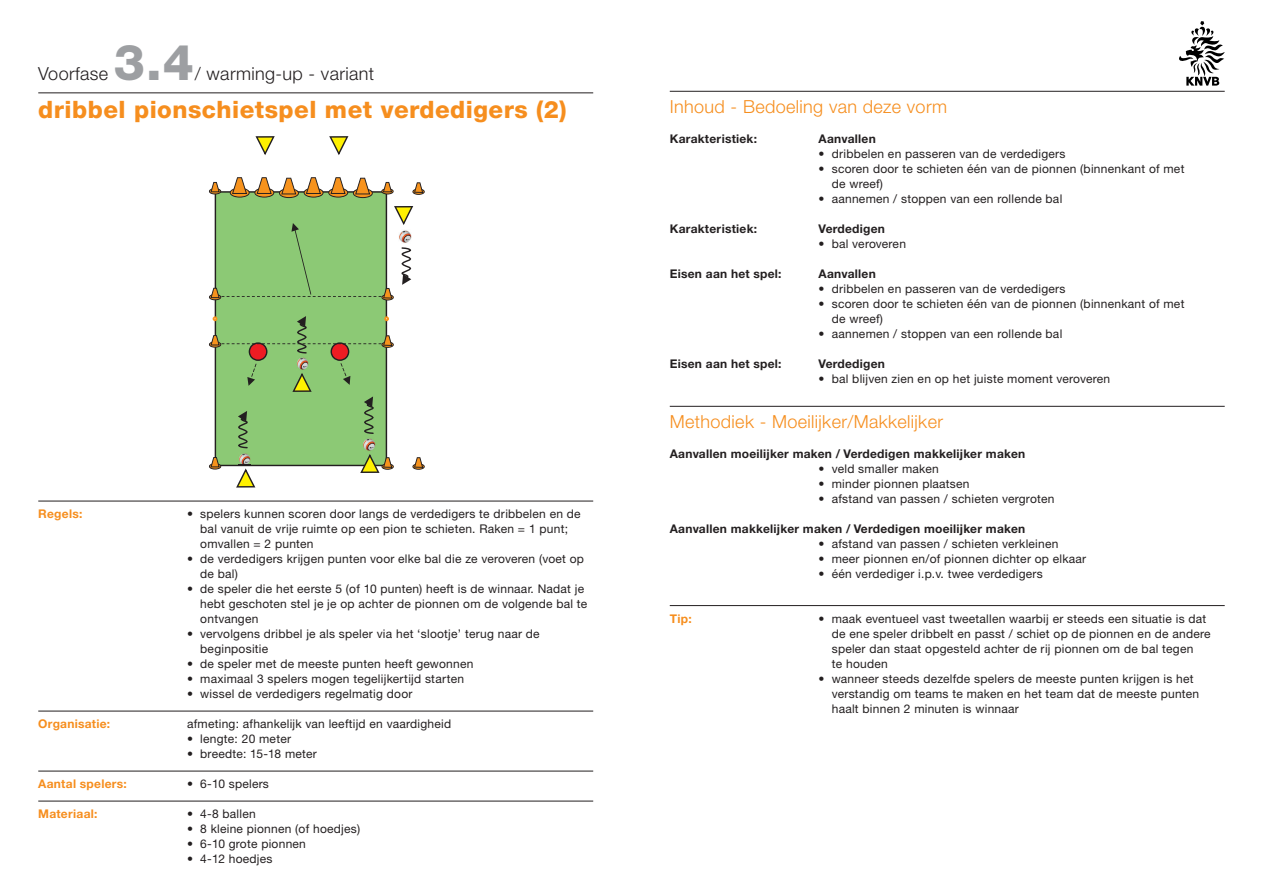
<style>
.page{position:relative;width:1263px;height:893px;background:#fff}
.page>*{position:absolute;margin:0;border:0;box-sizing:border-box;transform-origin:0 0}
.t1{font:800 49.5px "Helvetica Neue";color:#9d9fa2}
.t2{font:800 24px "Helvetica Neue";letter-spacing:.02em;color:#f68e1e}
.t3{font:300 18px "Helvetica Neue";letter-spacing:.02em;color:#f68e1e}
.t4{font:300 18px "Helvetica Neue";letter-spacing:.02em;color:#231f20}
.t5{font:12px/15px "Helvetica Neue CE";letter-spacing:.02em;color:#231f20}
.t6{font:700 12px "Helvetica Neue CE";letter-spacing:.02em;color:#231f20}
.t7{font:700 12px "Helvetica Neue CE";letter-spacing:.02em;color:#f68e1e}
</style>
<div class="page">
<svg style="left:1179px;top:21px;width:46px;height:65px"></svg>
<hr style="left:38px;top:92px;width:555px;height:1px;background:#231f20">
<hr style="left:38px;top:501px;width:555px;height:1px;background:#231f20">
<hr style="left:38px;top:711px;width:555px;height:1px;background:#231f20">
<hr style="left:38px;top:771px;width:555px;height:1px;background:#231f20">
<hr style="left:38px;top:801px;width:555px;height:1px;background:#231f20">
<hr style="left:670px;top:91px;width:555px;height:1px;background:#231f20">
<hr style="left:670px;top:406px;width:555px;height:1px;background:#231f20">
<hr style="left:670px;top:605px;width:555px;height:1px;background:#231f20">
<div style="left:215px;top:191px;width:172px;height:125px;background:#8cc975"></div>
<svg style="left:255px;top:136px;width:20px;height:19px"></svg>
<svg style="left:329px;top:136px;width:19px;height:19px"></svg>
<svg style="left:209px;top:182px;width:12px;height:12px"></svg>
<svg style="left:381px;top:182px;width:13px;height:12px"></svg>
<svg style="left:412px;top:457px;width:13px;height:13px"></svg>
<svg style="left:412px;top:182px;width:13px;height:13px"></svg>
<svg style="left:230px;top:177px;width:143px;height:21px"></svg>
<svg style="left:209px;top:206px;width:204px;height:94px;background:#99ca83"></svg>
<svg style="left:209px;top:316px;width:185px;height:172px"></svg>
<h1 class="t1" style="left:114px;top:33px;width:81px">3.4</h1>
<h3 class="t4" style="left:195px;top:62px;width:181px">/ warming-up - variant</h3>
<h2 class="t2" style="left:38px;top:95px;width:530px">dribbel pionschietspel met verdedigers (2)</h2>
<h3 class="t4" style="left:38px;top:62px;width:71px">Voorfase</h3>
<p class="t7" style="left:38px;top:507px;width:46px">Regels:</p>
<p class="t5" style="left:200px;top:507px;width:382px;text-indent:-13px">• spelers kunnen scoren door langs de verdedigers te dribbelen en de bal vanuit de vrije ruimte op een pion te schieten. Raken = 1 punt; omvallen = 2 punten</p>
<p class="t5" style="left:200px;top:552px;width:385px;text-indent:-13px">• de verdedigers krijgen punten voor elke bal die ze veroveren (voet op de bal)</p>
<p class="t5" style="left:200px;top:582px;width:389px;text-indent:-13px">• de speler die het eerste 5 (of 10 punten) heeft is de winnaar. Nadat je hebt geschoten stel je je op achter de pionnen om de volgende bal te ontvangen</p>
<p class="t5" style="left:200px;top:627px;width:341px;text-indent:-13px">• vervolgens dribbel je als speler via het ‘slootje’ terug naar de beginpositie</p>
<p class="t5" style="left:187px;top:657px;width:288px">• de speler met de meeste punten heeft gewonnen</p>
<p class="t5" style="left:187px;top:672px;width:278px">• maximaal 3 spelers mogen tegelijkertijd starten</p>
<p class="t5" style="left:187px;top:687px;width:227px">• wissel de verdedigers regelmatig door</p>
<p class="t7" style="left:38px;top:717px;width:73px">Organisatie:</p>
<p class="t5" style="left:187px;top:717px;width:265px">afmeting: afhankelijk van leeftijd en vaardigheid</p>
<p class="t5" style="left:187px;top:732px;width:105px">• lengte: 20 meter</p>
<p class="t5" style="left:187px;top:747px;width:131px">• breedte: 15-18 meter</p>
<p class="t7" style="left:38px;top:777px;width:90px">Aantal spelers:</p>
<p class="t5" style="left:187px;top:777px;width:83px">• 6-10 spelers</p>
<p class="t7" style="left:38px;top:807px;width:61px">Materiaal:</p>
<p class="t5" style="left:187px;top:807px;width:70px">• 4-8 ballen</p>
<p class="t5" style="left:187px;top:822px;width:175px">• 8 kleine pionnen (of hoedjes)</p>
<p class="t5" style="left:187px;top:837px;width:120px">• 6-10 grote pionnen</p>
<p class="t5" style="left:187px;top:852px;width:87px">• 4-12 hoedjes</p>
<h3 class="t3" style="left:670px;top:96px;width:279px">Inhoud - Bedoeling van deze vorm</h3>
<p class="t6" style="left:670px;top:131px;width:89px">Karakteristiek:</p>
<p class="t6" style="left:819px;top:131px;width:59px">Aanvallen</p>
<p class="t5" style="left:819px;top:146px;width:248px">• dribbelen en passeren van de verdedigers</p>
<p class="t5" style="left:832px;top:161px;width:354px;text-indent:-13px">• scoren door te schieten één van de pionnen (binnenkant of met de wreef)</p>
<p class="t5" style="left:819px;top:191px;width:245px">• aannemen / stoppen van een rollende bal</p>
<p class="t6" style="left:670px;top:221px;width:89px">Karakteristiek:</p>
<p class="t6" style="left:819px;top:221px;width:68px">Verdedigen</p>
<p class="t5" style="left:819px;top:236px;width:89px">• bal veroveren</p>
<p class="t6" style="left:670px;top:266px;width:113px">Eisen aan het spel:</p>
<p class="t6" style="left:819px;top:266px;width:59px">Aanvallen</p>
<p class="t5" style="left:819px;top:281px;width:248px">• dribbelen en passeren van de verdedigers</p>
<p class="t5" style="left:832px;top:296px;width:354px;text-indent:-13px">• scoren door te schieten één van de pionnen (binnenkant of met de wreef)</p>
<p class="t5" style="left:819px;top:326px;width:245px">• aannemen / stoppen van een rollende bal</p>
<p class="t6" style="left:670px;top:356px;width:113px">Eisen aan het spel:</p>
<p class="t6" style="left:819px;top:356px;width:68px">Verdedigen</p>
<p class="t5" style="left:819px;top:371px;width:293px">• bal blijven zien en op het juiste moment veroveren</p>
<h3 class="t3" style="left:670px;top:411px;width:275px">Methodiek - Moeilijker/Makkelijker</h3>
<p class="t6" style="left:670px;top:446px;width:357px">Aanvallen moeilijker maken / Verdedigen makkelijker maken</p>
<p class="t5" style="left:819px;top:461px;width:122px">• veld smaller maken</p>
<p class="t5" style="left:819px;top:476px;width:152px">• minder pionnen plaatsen</p>
<p class="t5" style="left:819px;top:491px;width:237px">• afstand van passen / schieten vergroten</p>
<p class="t6" style="left:670px;top:521px;width:357px">Aanvallen makkelijker maken / Verdedigen moeilijker maken</p>
<p class="t5" style="left:819px;top:536px;width:241px">• afstand van passen / schieten verkleinen</p>
<p class="t5" style="left:819px;top:551px;width:269px">• meer pionnen en/of pionnen dichter op elkaar</p>
<p class="t5" style="left:819px;top:566px;width:226px">• één verdediger i.p.v. twee verdedigers</p>
<p class="t7" style="left:670px;top:611px;width:24px">Tip:</p>
<p class="t5" style="left:832px;top:611px;width:380px;text-indent:-13px">• maak eventueel vast tweetallen waarbij er steeds een situatie is dat de ene speler dribbelt en passt / schiet op de pionnen en de andere speler dan staat opgesteld achter de rij pionnen om de bal tegen<br>te houden</p>
<p class="t5" style="left:832px;top:671px;width:369px;text-indent:-13px">• wanneer steeds dezelfde spelers de meeste punten krijgen is het verstandig om teams te maken en het team dat de meeste punten haalt binnen 2 minuten is winnaar</p>
</div>
